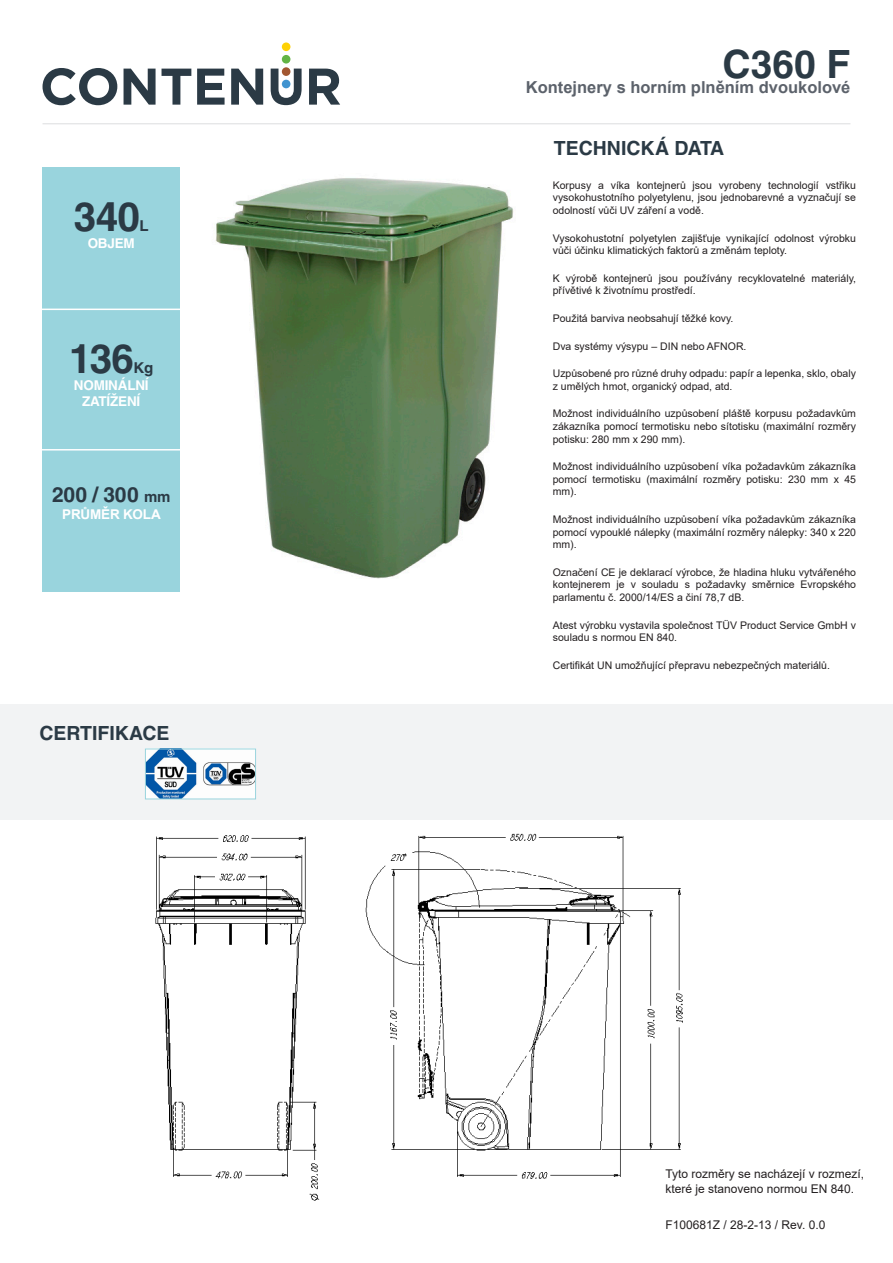
<style>
.page{position:relative;width:893px;height:1263px;background:#fff}
.page>*{position:absolute;margin:0;border:0;box-sizing:border-box;transform-origin:0 0}
.t1{font:700 40.5px "Helvetica LT Std";letter-spacing:-.015em;color:#2b3a45}
.t2{font:700 39px "Helvetica LT Std";color:#2b3a45}
.t3{font:700 21px "Helvetica LT Std";letter-spacing:.005em;color:#2b3a45}
.t4{font:700 19.5px "Helvetica LT Std";color:#2b3a45}
.t5{font:700 16.5px "Arial";color:#5c626b}
.t6{font:700 15px "Helvetica LT Std";color:#2b3a45}
.t7{font:700 13.5px "Helvetica LT Std";letter-spacing:-.015em;color:#fff}
.t8{font:700 13.5px "Arial";letter-spacing:-.015em;color:#fff}
.t9{font:12px/14.4px "Arial";color:#231f20}
.No_Spacing{font:10.5px/12.6px "Arial";color:#231f20;text-align:justify}
.s1{font-size:15px}
</style>
<div class="page">
<img style="left:122px;top:819px;width:571px;height:382px">
<div style="left:0;top:704px;width:893px;height:115px;background:#f2f3f4"></div>
<svg style="left:43px;top:68px;width:74px;height:37px"></svg>
<svg style="left:124px;top:69px;width:32px;height:36px"></svg>
<svg style="left:162px;top:69px;width:29px;height:36px"></svg>
<svg style="left:197px;top:69px;width:28px;height:36px"></svg>
<svg style="left:231px;top:69px;width:32px;height:36px"></svg>
<svg style="left:309px;top:69px;width:31px;height:36px"></svg>
<svg style="left:271px;top:69px;width:31px;height:36px"></svg>
<div style="left:282px;top:55px;width:8px;height:9px;background:#63b445;border-radius:50%"></div>
<div style="left:282px;top:42px;width:8px;height:9px;background:#fed105;border-radius:50%"></div>
<div style="left:282px;top:80px;width:8px;height:8px;background:#4194d0;border-radius:50%"></div>
<img style="left:215px;top:178px;width:299px;height:401px">
<div style="left:43px;top:167px;width:137px;height:424px;background:#99d4dd"></div>
<hr style="left:39px;top:449px;width:141px;height:1px;background:#fff">
<hr style="left:39px;top:309px;width:141px;height:1px;background:#fff">
<hr style="left:43px;top:123px;width:807px;height:1px;background:#dcdddf">
<img style="left:147px;top:751px;width:107px;height:46px">
<div style="left:145px;top:749px;width:111px;height:50px;border:1px solid #99d4dd"></div>
<p class="t1" style="left:74px;top:193px;width:68px">340</p>
<p class="t6" style="left:140px;top:217px;width:11px">L</p>
<p class="t7" style="left:88px;top:235px;width:49px">OBJEM</p>
<p class="t1" style="left:69px;top:334px;width:66px">136</p>
<p class="t6" style="left:134px;top:359px;width:21px">Kg</p>
<p class="t7" style="left:74px;top:376px;width:76px">NOMINÁLNÍ</p>
<p class="t7" style="left:82px;top:393px;width:60px">ZATÍŽENÍ</p>
<p class="t3" style="left:52px;top:482px;width:120px">200 / 300 <span class="s1">mm</span></p>
<p class="t8" style="left:62px;top:504px;width:100px">PRŮMĚR KOLA</p>
<p class="t4" style="left:39px;top:721px;width:132px">CERTIFIKACE</p>
<p class="t2" style="left:723px;top:41px;width:129px">C360 F</p>
<p class="t5" style="left:526px;top:76px;width:326px">Kontejnery s horním plněním dvoukolové</p>
<p class="t4" style="left:554px;top:136px;width:172px">TECHNICKÁ DATA</p>
<p class="No_Spacing" style="left:553px;top:179px;width:305px">Korpusy a víka kontejnerů jsou vyrobeny technologií vstřiku vysokohustotního polyetylenu, jsou jednobarevné a vyznačují se odolností vůči UV záření a vodě.</p>
<p class="No_Spacing" style="left:553px;top:231px;width:305px">Vysokohustotní polyetylen zajišťuje vynikající odolnost výrobku vůči účinku klimatických faktorů a změnám teploty.</p>
<p class="No_Spacing" style="left:553px;top:272px;width:305px">K výrobě kontejnerů jsou používány recyklovatelné materiály, přívětivé k životnímu prostředí.</p>
<p class="No_Spacing" style="left:553px;top:312px;width:182px">Použitá barviva neobsahují těžké kovy.</p>
<p class="No_Spacing" style="left:553px;top:339px;width:195px">Dva systémy výsypu – DIN nebo AFNOR.</p>
<p class="No_Spacing" style="left:553px;top:367px;width:305px">Uzpůsobené pro různé druhy odpadu: papír a lepenka, sklo, obaly z umělých hmot, organický odpad, atd.</p>
<p class="No_Spacing" style="left:553px;top:407px;width:305px">Možnost individuálního uzpůsobení pláště korpusu požadavkům zákazníka pomocí termotisku nebo sítotisku (maximální rozměry potisku: 280 mm x 290 mm).</p>
<p class="No_Spacing" style="left:553px;top:460px;width:305px">Možnost individuálního uzpůsobení víka požadavkům zákazníka pomocí termotisku (maximální rozměry potisku: 230 mm x 45 mm).</p>
<p class="No_Spacing" style="left:553px;top:513px;width:305px">Možnost individuálního uzpůsobení víka požadavkům zákazníka pomocí vypouklé nálepky (maximální rozměry nálepky: 340 x 220 mm).</p>
<p class="No_Spacing" style="left:553px;top:566px;width:305px">Označení CE je deklarací výrobce, že hladina hluku vytvářeného kontejnerem je v souladu s požadavky směrnice Evropského parlamentu č. 2000/14/ES a činí 78,7 dB.</p>
<p class="No_Spacing" style="left:553px;top:618px;width:305px">Atest výrobku vystavila společnost TÜV Product Service GmbH v souladu s normou EN 840.</p>
<p class="No_Spacing" style="left:553px;top:659px;width:279px">Certifikát UN umožňující přepravu nebezpečných materiálů.</p>
<p class="t9" style="left:665px;top:1167px;width:200px">Tyto rozměry se nacházejí v rozmezí, které je stanoveno normou EN 840.</p>
<p class="t9" style="left:665px;top:1217px;width:161px">F100681Z / 28-2-13 / Rev. 0.0</p>
</div>
